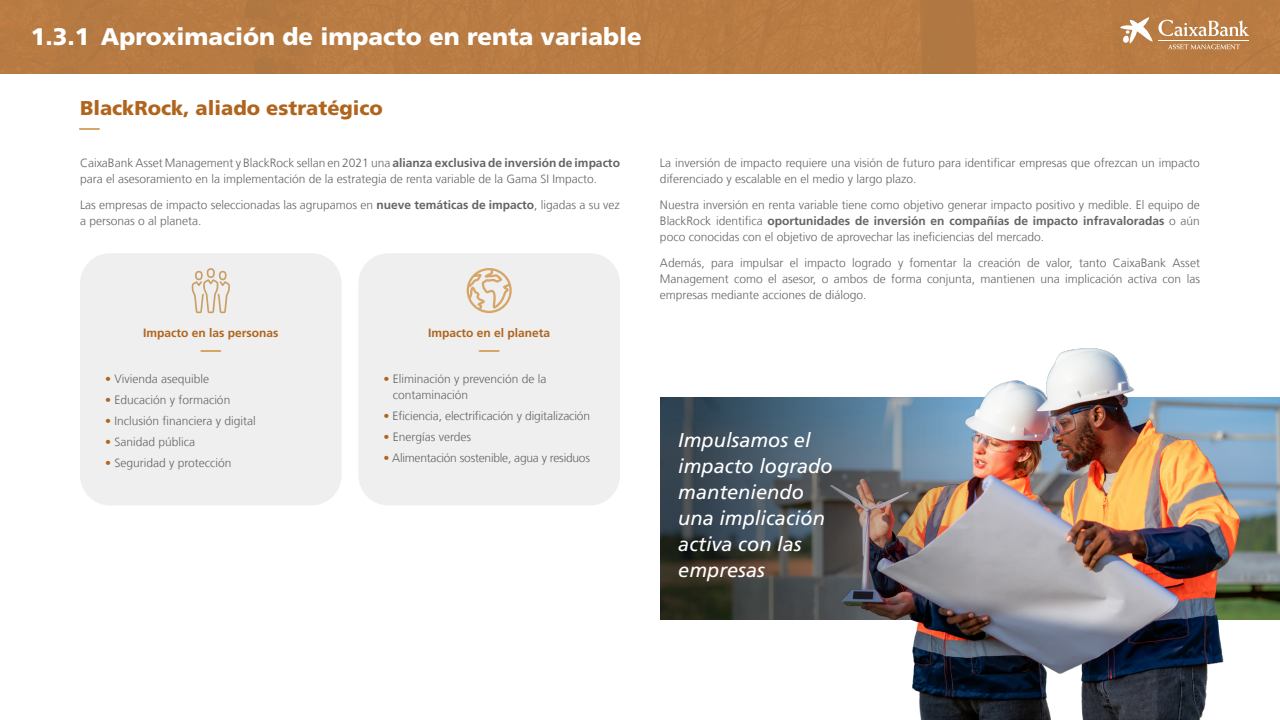
<style>
.page{position:relative;width:1280px;height:720px;background:#fff}
.page>*{position:absolute;margin:0;border:0;box-sizing:border-box;transform-origin:0 0}
.t1{font:900 24px "La Caixa Frutiger";color:#fff}
.t2{font:italic 20px/26px "La Caixa Frutiger";color:#fff}
.t3{font:900 20px "La Caixa Frutiger";color:#b0651d}
.t4{font:300 12px/16px "La Caixa Frutiger";color:#646464}
.t5{font:700 12px "La Caixa Frutiger";color:#b0651d}
.t6{font:300 12px "La Caixa Frutiger";letter-spacing:-.02em;color:#646464}
.s1{font-weight:700}
.s2{color:#b0651d}
</style>
<div class="page">
<img style="left:1252px;top:397px;width:28px;height:223px">
<img style="left:912px;top:348px;width:340px;height:372px">
<div style="left:0;top:0;width:1280px;height:74px;background:#b97b42"></div>
<svg style="left:1120px;top:17px;width:129px;height:32px"></svg>
<hr style="left:1159px;top:40px;width:90px;height:1px;background:#fff">
<svg style="left:80px;top:128px;width:19px;height:2px"></svg>
<div style="left:80px;top:253px;width:262px;height:253px;background:#efefef;border-radius:30px"></div>
<div style="left:358px;top:253px;width:262px;height:253px;background:#efefef;border-radius:30px"></div>
<svg style="left:201px;top:350px;width:19px;height:2px"></svg>
<svg style="left:480px;top:350px;width:19px;height:2px"></svg>
<svg style="left:467px;top:268px;width:45px;height:45px"></svg>
<img style="left:660px;top:397px;width:321px;height:223px">
<h1 class="t1" style="left:31px;top:22px;width:613px">1.3.1 Aproximación de impacto en renta variable</h1>
<h2 class="t3" style="left:80px;top:96px;width:304px">BlackRock, aliado estratégico</h2>
<p class="t4" style="left:80px;top:155px;width:541px">CaixaBank Asset Management y BlackRock sellan en 2021 una <span class="s1">alianza exclusiva de inversión de impacto </span>para el asesoramiento en la implementación de la estrategia de renta variable de la Gama SI Impacto.</p>
<p class="t4" style="left:80px;top:197px;width:541px">Las empresas de impacto seleccionadas las agrupamos en <span class="s1">nueve temáticas de impacto</span>, ligadas a su vez a personas o al planeta.</p>
<p class="t5" style="left:143px;top:326px;width:137px">Impacto en las personas</p>
<p class="t4" style="left:105px;top:371px;width:106px"><span class="s2">•</span> Vivienda asequible</p>
<p class="t4" style="left:105px;top:392px;width:127px"><span class="s2">•</span> Educación y formación</p>
<p class="t4" style="left:105px;top:413px;width:152px"><span class="s2">•</span> Inclusión financiera y digital</p>
<p class="t4" style="left:105px;top:434px;width:92px"><span class="s2">•</span> Sanidad pública</p>
<p class="t4" style="left:105px;top:455px;width:128px"><span class="s2">•</span> Seguridad y protección</p>
<p class="t5" style="left:428px;top:326px;width:124px">Impacto en el planeta</p>
<p class="t4" style="left:393px;top:371px;width:155px;text-indent:-9px"><span class="s2">•</span> Eliminación y prevención de la contaminación</p>
<p class="t4" style="left:383px;top:408px;width:208px"><span class="s2">•</span> Eficiencia, electrificación y digitalización</p>
<p class="t4" style="left:383px;top:429px;width:89px"><span class="s2">•</span> Energías verdes</p>
<p class="t6" style="left:383px;top:451px;width:208px"><span class="s2">•</span> Alimentación sostenible, agua y residuos</p>
<p class="t4" style="left:660px;top:155px;width:542px">La inversión de impacto requiere una visión de futuro para identificar empresas que ofrezcan un impacto diferenciado y escalable en el medio y largo plazo.</p>
<p class="t4" style="left:660px;top:197px;width:542px;text-align:justify">Nuestra inversión en renta variable tiene como objetivo generar impacto positivo y medible. El equipo de BlackRock identifica <span class="s1">oportunidades de inversión en compañías de impacto infravaloradas</span> o aún poco conocidas con el objetivo de aprovechar las ineficiencias del mercado.</p>
<p class="t4" style="left:660px;top:255px;width:542px;text-align:justify">Además, para impulsar el impacto logrado y fomentar la creación de valor, tanto CaixaBank Asset Management como el asesor, o ambos de forma conjunta, mantienen una implicación activa con las empresas mediante acciones de diálogo.</p>
<h2 class="t2" style="left:678px;top:427px;width:156px">Impulsamos el impacto logrado manteniendo una implicación activa con las empresas</h2>
</div>
